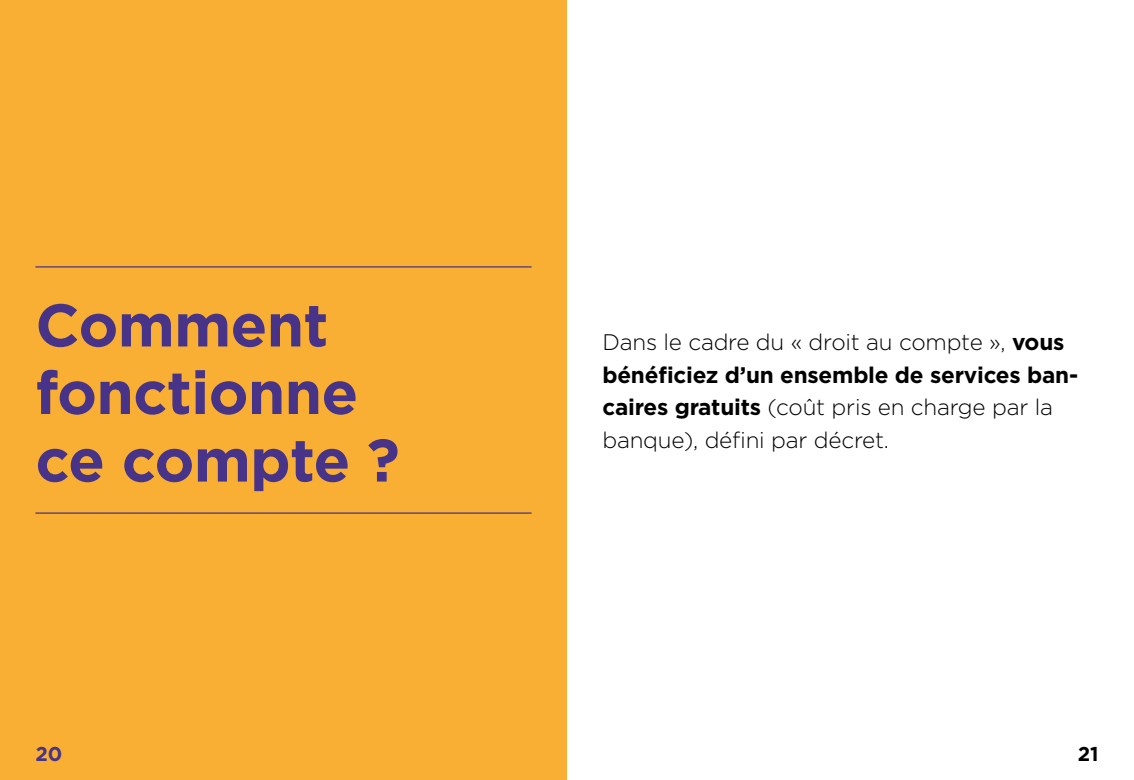
<style>
.page{position:relative;width:1134px;height:780px;background:#fff}
.page>*{position:absolute;margin:0;border:0;box-sizing:border-box;transform-origin:0 0}
.H1_-_chapitres{font:700 60px/67.5px "Gotham";letter-spacing:-.01em;color:#473387}
.Texte_puce{font:300 22.5px/32.5px "Gotham";letter-spacing:-.01em;color:#000}
.t1{font:700 20px "Gotham";color:#473387}
.t2{font:700 20px "Gotham";color:#000}
.s1{font-weight:700}
</style>
<div class="page">
<div style="left:0;top:0;width:567px;height:780px;background:#f8af34"></div>
<hr style="left:35px;top:512px;width:496px;height:1px;background:#473387">
<hr style="left:35px;top:266px;width:496px;height:1px;background:#473387">
<h1 class="H1_-_chapitres" style="left:35px;top:291px;width:366px">Comment fonctionne ce compte ?</h1>
<p class="Texte_puce" style="left:602px;top:325px;width:477px">Dans le cadre du « droit au compte », <span class="s1">vous bénéficiez d’un ensemble de services ban&shy;caires gratuits</span> (coût pris en charge par la banque), défini par décret.</p>
<p class="t1" style="left:35px;top:740px;width:28px">20</p>
<p class="t2" style="left:1078px;top:740px;width:22px">21</p>
</div>
